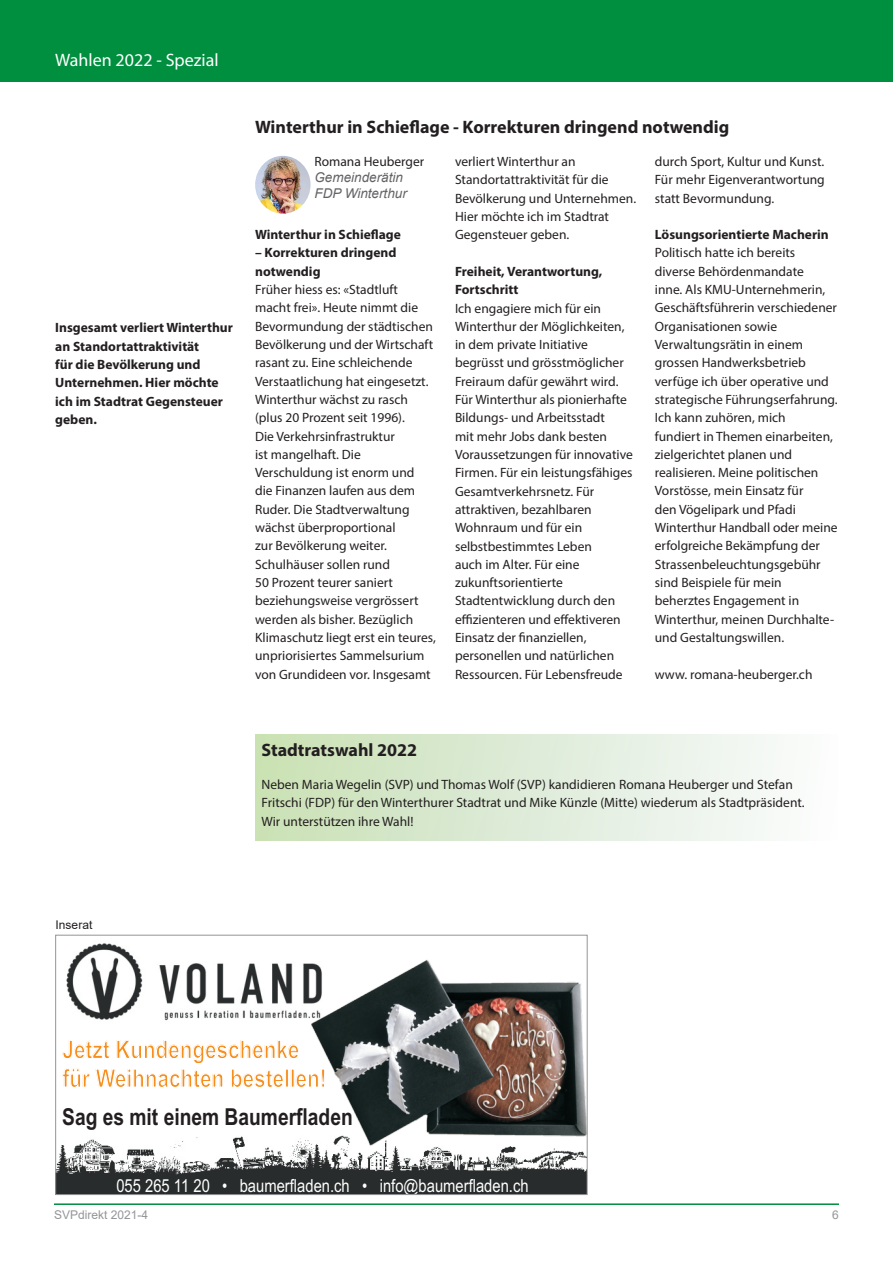
<style>
.page{position:relative;width:893px;height:1263px;background:#fff}
.page>*{position:absolute;margin:0;border:0;box-sizing:border-box;transform-origin:0 0}
.t1{font:700 25.2px/28.8px "Arial Narrow";color:#f68f1e}
.t2{font:700 23.4px "Arial Narrow";color:#231f20}
.t3{font:700 18px "Myriad Pro";color:#231f20}
.t4{font:18px "Arial Narrow";color:#fff}
.t5{font:18px "Myriad Pro";color:#fff}
.t6{font:13.5px/18.3px "Myriad Pro";color:#231f20}
.t7{font:700 13.5px/18.3px "Myriad Pro";color:#231f20}
.t8{font:italic 13.5px/16.2px "Arial";color:#636366}
.t9{font:12px "Arial";color:#939598}
.t10{font:12px "Arial";color:#231f20}
</style>
<div class="page">
<img style="left:255px;top:156px;width:56px;height:58px">
<div style="left:255px;top:734px;width:583px;height:106px;background:linear-gradient(to right,#c8dfb5,#fafbff)"></div>
<img style="left:57px;top:1136px;width:529px;height:57px">
<img style="left:66px;top:943px;width:230px;height:78px">
<img style="left:296px;top:960px;width:290px;height:204px">
<div style="left:55px;top:935px;width:533px;height:260px;border:1px solid #939598"></div>
<hr style="left:54px;top:1203px;width:785px;height:2px;background:#008d3f">
<div style="left:0;top:0;width:893px;height:82px;background:#008f3f"></div>
<h3 class="t5" style="left:55px;top:49px;width:165px">Wahlen 2022 - Spezial</h3>
<p class="t7" style="left:55px;top:318px;width:179px">Insgesamt verliert Winterthur an Standortattraktivität<br>für die Bevölkerung und<br>Unternehmen. Hier möchte ich im Stadtrat Gegensteuer geben.</p>
<h3 class="t3" style="left:255px;top:115px;width:476px">Winterthur in Schieflage - Korrekturen dringend notwendig</h3>
<p class="t6" style="left:314px;top:152px;width:111px">Romana Heuberger</p>
<p class="t8" style="left:314px;top:169px;width:94px">Gemeinderätin<br>FDP Winterthur</p>
<p class="t7" style="left:255px;top:225px;width:147px">Winterthur in Schieflage</p>
<p class="t7" style="left:255px;top:243px;width:143px">– Korrekturen dringend notwendig</p>
<p class="t6" style="left:255px;top:280px;width:182px">Früher hiess es: «Stadtluft macht frei». Heute nimmt die<br>Bevormundung der städtischen<br>Bevölkerung und der Wirtschaft rasant zu. Eine schleichende<br>Verstaatlichung hat eingesetzt.<br>Winterthur wächst zu rasch (plus 20 Prozent seit 1996).<br>Die Verkehrsinfrastruktur<br>ist mangelhaft. Die<br>Verschuldung ist enorm und<br>die Finanzen laufen aus dem<br>Ruder. Die Stadtverwaltung wächst überproportional<br>zur Bevölkerung weiter.<br>Schulhäuser sollen rund<br>50 Prozent teurer saniert beziehungsweise vergrössert werden als bisher. Bezüglich<br>Klimaschutz liegt erst ein teures, unpriorisiertes Sammelsurium von Grundideen vor. Insgesamt</p>
<p class="t6" style="left:455px;top:152px;width:183px">verliert Winterthur an<br>Standortattraktivität für die<br>Bevölkerung und Unternehmen.<br>Hier möchte ich im Stadtrat<br>Gegensteuer geben.</p>
<p class="t7" style="left:455px;top:262px;width:149px">Freiheit, Verantwortung,<br>Fortschritt</p>
<p class="t6" style="left:455px;top:299px;width:179px">Ich engagiere mich für ein<br>Winterthur der Möglichkeiten, in dem private Initiative begrüsst und grösstmöglicher<br>Freiraum dafür gewährt wird.<br>Für Winterthur als pionierhafte<br>Bildungs- und Arbeitsstadt<br>mit mehr Jobs dank besten<br>Voraussetzungen für innovative<br>Firmen. Für ein leistungsfähiges<br>Gesamtverkehrsnetz. Für attraktiven, bezahlbaren<br>Wohnraum und für ein selbstbestimmtes Leben<br>auch im Alter. Für eine zukunftsorientierte<br>Stadtentwicklung durch den effizienteren und effektiveren<br>Einsatz der finanziellen, personellen und natürlichen<br>Ressourcen. Für Lebensfreude</p>
<p class="t6" style="left:655px;top:152px;width:171px;text-align:justify">durch Sport, Kultur und Kunst.<br>Für mehr Eigenverantwortung statt Bevormundung.</p>
<p class="t7" style="left:655px;top:225px;width:175px">Lösungsorientierte Macherin</p>
<p class="t6" style="left:655px;top:244px;width:184px">Politisch hatte ich bereits diverse Behördenmandate<br>inne. Als KMU-Unternehmerin,<br>Geschäftsführerin verschiedener<br>Organisationen sowie<br>Verwaltungsrätin in einem grossen Handwerksbetrieb verfüge ich über operative und strategische Führungserfahrung.<br>Ich kann zuhören, mich<br>fundiert in Themen einarbeiten, zielgerichtet planen und realisieren. Meine politischen<br>Vorstösse, mein Einsatz für<br>den Vögelipark und Pfadi<br>Winterthur Handball oder meine erfolgreiche Bekämpfung der<br>Strassenbeleuchtungsgebühr sind Beispiele für mein beherztes Engagement in<br>Winterthur, meinen Durchhalte&shy;und Gestaltungswillen.</p>
<p class="t6" style="left:655px;top:665px;width:159px">www. romana-heuberger.ch</p>
<h3 class="t3" style="left:261px;top:738px;width:157px">Stadtratswahl 2022</h3>
<p class="t6" style="left:261px;top:775px;width:545px">Neben Maria Wegelin (SVP) und Thomas Wolf (SVP) kandidieren Romana Heuberger und Stefan<br>Fritschi (FDP) für den Winterthurer Stadtrat und Mike Künzle (Mitte) wiederum als Stadtpräsident.<br>Wir unterstützen ihre Wahl!</p>
<p class="t10" style="left:56px;top:916px;width:38px">Inserat</p>
<h1 class="t1" style="left:62px;top:1038px;width:266px">Jetzt Kundengeschenke für Weihnachten bestellen!</h1>
<h2 class="t2" style="left:62px;top:1101px;width:292px">Sag es mit einem Baumerfladen</h2>
<h3 class="t4" style="left:116px;top:1173px;width:414px">055 265 11 20 • baumerfladen.ch • info@baumerfladen.ch</h3>
<p class="t9" style="left:54px;top:1207px;width:96px">SVPdirekt 2021-4</p>
<p class="t9" style="left:832px;top:1207px;width:8px">6</p>
</div>
